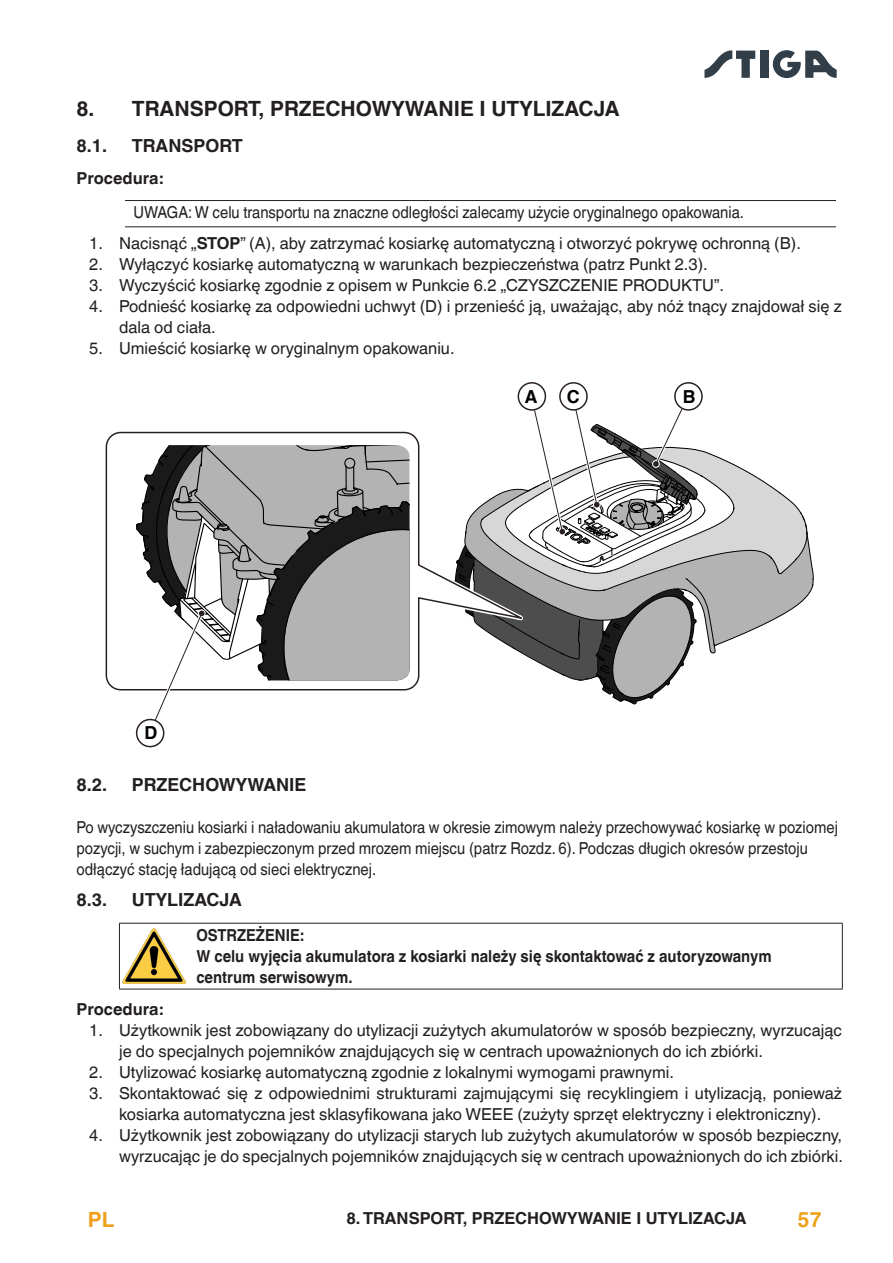
<style>
.page{position:relative;width:893px;height:1263px;background:#fff}
.page>*{position:absolute;margin:0;border:0;box-sizing:border-box;transform-origin:0 0}
.t1{font:700 21px "Helvetica World";color:#231f20}
.t2{font:700 21px "Helvetica World";color:#eea11d}
.t3{font:700 18px "Helvetica World";color:#231f20}
.t4{font:700 17.85px "Helvetica World";color:#000}
.Testo_normale{font:16.5px/21px "Helvetica World";color:#231f20}
.Testo_normale-2{font:16.5px/21px "Helvetica World";color:#231f20;scale:.9 1}
.Testo_ATT_AVV_NOTE{font:700 16.5px/21px "Helvetica World";color:#231f20;scale:.9 1}
.Testo_NOTE{font:16.5px "Helvetica World";color:#231f20;scale:.9 1}
.Testo_ATT_AVV_NOTE-2{font:700 16.5px "Helvetica World";color:#231f20}
.Testo_normale_-_CBOLD{font:700 16.5px "Helvetica World";color:#231f20}
.s1{font-weight:700}
</style>
<div class="page">
<div style="left:760px;top:51px;width:8px;height:27px;background:#323e48"></div>
<svg style="left:704px;top:50px;width:51px;height:28px"></svg>
<svg style="left:773px;top:50px;width:64px;height:28px"></svg>
<hr style="left:125px;top:200px;width:711px;height:1px;background:#231f20">
<hr style="left:125px;top:226px;width:711px;height:1px;background:#231f20">
<hr style="left:119px;top:923px;width:69px;height:1px;background:#231f20">
<hr style="left:119px;top:923px;width:1px;height:66px;background:#231f20">
<hr style="left:188px;top:923px;width:655px;height:1px;background:#231f20">
<hr style="left:842px;top:923px;width:1px;height:66px;background:#231f20">
<hr style="left:119px;top:989px;width:69px;height:1px;background:#231f20">
<hr style="left:188px;top:989px;width:655px;height:1px;background:#231f20">
<img style="left:122px;top:929px;width:64px;height:54px">
<svg style="left:105px;top:431px;width:347px;height:260px"></svg>
<svg style="left:135px;top:445px;width:274px;height:291px"></svg>
<div style="left:137px;top:719px;width:27px;height:28px;background:#fff;border-radius:50%"></div>
<div style="left:136px;top:719px;width:28px;height:28px;border:1px solid #28201e;border-radius:50%"></div>
<svg style="left:518px;top:383px;width:27px;height:27px"></svg>
<div style="left:518px;top:382px;width:28px;height:29px;border:1px solid #28201e;border-radius:50%"></div>
<svg style="left:560px;top:383px;width:27px;height:27px"></svg>
<div style="left:559px;top:382px;width:29px;height:29px;border:1px solid #28201e;border-radius:50%"></div>
<svg style="left:452px;top:392px;width:362px;height:313px"></svg>
<div style="left:675px;top:383px;width:27px;height:27px;background:#fff;border-radius:50%"></div>
<div style="left:674px;top:382px;width:29px;height:29px;border:1px solid #28201e;border-radius:50%"></div>
<p class="t1" style="left:77px;top:97px;width:545px">8. TRANSPORT, PRZECHOWYWANIE I UTYLIZACJA</p>
<p class="t3" style="left:77px;top:135px;width:32px">8.1.</p>
<p class="t3" style="left:132px;top:135px;width:112px">TRANSPORT</p>
<p class="Testo_normale_-_CBOLD" style="left:77px;top:168px;width:88px">Procedura:</p>
<p class="Testo_NOTE" style="left:134px;top:203px;width:680px">UWAGA: W celu transportu na znaczne odległości zalecamy użycie oryginalnego opakowania.</p>
<p class="Testo_normale" style="left:89px;top:233px;width:713px">1. Nacisnąć „<span class="s1">STOP</span>” (A), aby zatrzymać kosiarkę automatyczną i otworzyć pokrywę ochronną (B).</p>
<p class="Testo_normale" style="left:89px;top:254px;width:620px">2. Wyłączyć kosiarkę automatyczną w warunkach bezpieczeństwa (patrz Punkt 2.3).</p>
<p class="Testo_normale" style="left:89px;top:275px;width:636px">3. Wyczyścić kosiarkę zgodnie z opisem w Punkcie 6.2 „CZYSZCZENIE PRODUKTU”.</p>
<p class="Testo_normale" style="left:119px;top:296px;width:724px;text-indent:-30px">4. Podnieść kosiarkę za odpowiedni uchwyt (D) i przenieść ją, uważając, aby nóż tnący znajdował się z dala od ciała.</p>
<p class="Testo_normale" style="left:89px;top:338px;width:367px">5. Umieścić kosiarkę w oryginalnym opakowaniu.</p>
<p class="t4" style="left:145px;top:723px;width:14px">D</p>
<p class="t4" style="left:525px;top:386px;width:14px">A</p>
<p class="t4" style="left:567px;top:386px;width:14px">C</p>
<p class="t4" style="left:683px;top:386px;width:14px">B</p>
<p class="t3" style="left:77px;top:774px;width:32px">8.2.</p>
<p class="t3" style="left:132px;top:774px;width:176px">PRZECHOWYWANIE</p>
<p class="Testo_normale-2" style="left:77px;top:816px;width:847px">Po wyczyszczeniu kosiarki i naładowaniu akumulatora w okresie zimowym należy przechowywać kosiarkę w poziomej pozycji, w suchym i zabezpieczonym przed mrozem miejscu (patrz Rozdz. 6). Podczas długich okresów przestoju odłączyć stację ładującą od sieci elektrycznej.</p>
<p class="t3" style="left:77px;top:889px;width:32px">8.3.</p>
<p class="t3" style="left:132px;top:889px;width:111px">UTYLIZACJA</p>
<p class="Testo_ATT_AVV_NOTE" style="left:196px;top:925px;width:121px">OSTRZEŻENIE:</p>
<p class="Testo_ATT_AVV_NOTE" style="left:196px;top:946px;width:641px">W celu wyjęcia akumulatora z kosiarki należy się skontaktować z autoryzowanym centrum serwisowym.</p>
<p class="Testo_normale_-_CBOLD" style="left:77px;top:999px;width:88px">Procedura:</p>
<p class="Testo_normale" style="left:119px;top:1020px;width:724px;text-indent:-30px">1. Użytkownik jest zobowiązany do utylizacji zużytych akumulatorów w sposób bezpieczny, wyrzucając je do specjalnych pojemników znajdujących się w centrach upoważnionych do ich zbiórki.</p>
<p class="Testo_normale" style="left:89px;top:1062px;width:586px">2. Utylizować kosiarkę automatyczną zgodnie z lokalnymi wymogami prawnymi.</p>
<p class="Testo_normale" style="left:89px;top:1083px;width:754px;text-align:center">3. Skontaktować się z odpowiednimi strukturami zajmującymi się recyklingiem i utylizacją, ponieważ kosiarka automatyczna jest sklasyfikowana jako WEEE (zużyty sprzęt elektryczny i elektroniczny).</p>
<p class="Testo_normale" style="left:89px;top:1125px;width:755px;text-align:right">4. Użytkownik jest zobowiązany do utylizacji starych lub zużytych akumulatorów w sposób bezpieczny, wyrzucając je do specjalnych pojemników znajdujących się w centrach upoważnionych do ich zbiórki.</p>
<p class="t2" style="left:88px;top:1208px;width:28px">PL</p>
<p class="Testo_ATT_AVV_NOTE-2" style="left:346px;top:1209px;width:402px">8. TRANSPORT, PRZECHOWYWANIE I UTYLIZACJA</p>
<p class="t2" style="left:798px;top:1208px;width:26px">57</p>
</div>
